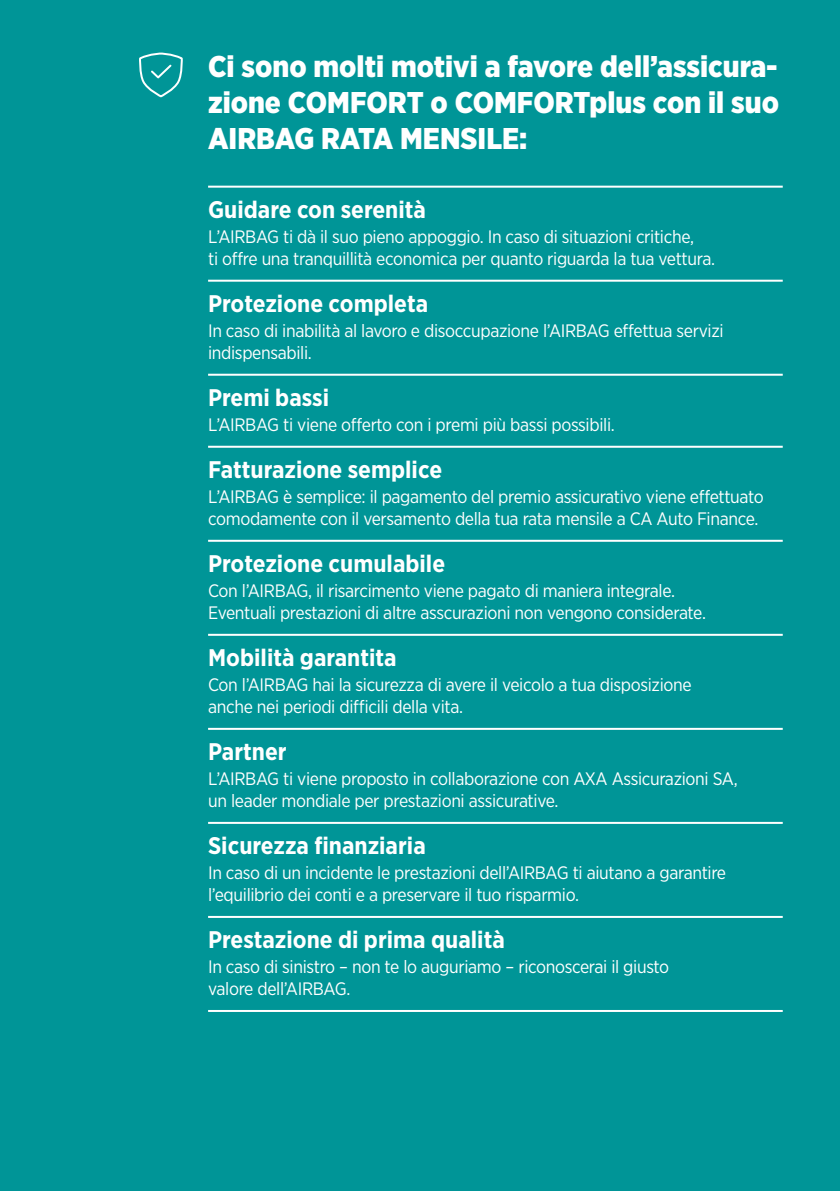
<style>
.page{position:relative;width:840px;height:1191px;background:#fff}
.page>*{position:absolute;margin:0;border:0;box-sizing:border-box;transform-origin:0 0}
.Text_Standard_10pt_weiss{font:900 30px/36px "Gotham Narrow";color:#fff;text-align:justify}
.Text_Standard_10pt_weiss-2{font:700 24px "Gotham Narrow";color:#fff}
.Text_Standard_10pt_weiss-3{font:18px/22px "Gotham Narrow";letter-spacing:-.02em;color:#fff}
</style>
<div class="page">
<div style="left:0;top:0;width:839px;height:1191px;background:#009597"></div>
<hr style="left:208px;top:186px;width:574px;height:2px;background:#fff">
<hr style="left:208px;top:280px;width:574px;height:2px;background:#fff">
<hr style="left:208px;top:374px;width:574px;height:2px;background:#fff">
<hr style="left:208px;top:446px;width:574px;height:2px;background:#fff">
<hr style="left:208px;top:540px;width:574px;height:2px;background:#fff">
<hr style="left:208px;top:634px;width:574px;height:2px;background:#fff">
<hr style="left:208px;top:728px;width:574px;height:2px;background:#fff">
<hr style="left:208px;top:822px;width:574px;height:2px;background:#fff">
<hr style="left:208px;top:916px;width:574px;height:2px;background:#fff">
<hr style="left:208px;top:1010px;width:574px;height:2px;background:#fff">
<svg style="left:139px;top:54px;width:44px;height:44px"></svg>
<p class="Text_Standard_10pt_weiss" style="left:208px;top:48px;width:572px">Ci sono molti motivi a favore dell’assicura&shy;zione COMFORT o COMFORTplus con il suo AIRBAG RATA MENSILE:</p>
<p class="Text_Standard_10pt_weiss-2" style="left:208px;top:194px;width:219px">Guidare con serenità</p>
<p class="Text_Standard_10pt_weiss-3" style="left:208px;top:225px;width:508px">L’AIRBAG ti dà il suo pieno appoggio. In caso di situazioni critiche,<br>ti offre una tranquillità economica per quanto riguarda la tua vettura.</p>
<p class="Text_Standard_10pt_weiss-2" style="left:208px;top:288px;width:221px">Protezione completa</p>
<p class="Text_Standard_10pt_weiss-3" style="left:208px;top:319px;width:516px">In caso di inabilità al lavoro e disoccupazione l’AIRBAG effettua servizi indispensabili.</p>
<p class="Text_Standard_10pt_weiss-2" style="left:208px;top:382px;width:122px">Premi bassi</p>
<p class="Text_Standard_10pt_weiss-3" style="left:208px;top:413px;width:408px">L’AIRBAG ti viene offerto con i premi più bassi possibili.</p>
<p class="Text_Standard_10pt_weiss-2" style="left:208px;top:454px;width:235px">Fatturazione semplice</p>
<p class="Text_Standard_10pt_weiss-3" style="left:208px;top:485px;width:557px">L’AIRBAG è semplice: il pagamento del premio assicurativo viene effettuato comodamente con il versamento della tua rata mensile a CA Auto Finance.</p>
<p class="Text_Standard_10pt_weiss-2" style="left:208px;top:548px;width:238px">Protezione cumulabile</p>
<p class="Text_Standard_10pt_weiss-3" style="left:208px;top:579px;width:499px">Con l’AIRBAG, il risarcimento viene pagato di maniera integrale.<br>Eventuali prestazioni di altre asscurazioni non vengono considerate.</p>
<p class="Text_Standard_10pt_weiss-2" style="left:208px;top:642px;width:190px">Mobilità garantita</p>
<p class="Text_Standard_10pt_weiss-3" style="left:208px;top:673px;width:485px">Con l’AIRBAG hai la sicurezza di avere il veicolo a tua disposizione anche nei periodi difficili della vita.</p>
<p class="Text_Standard_10pt_weiss-2" style="left:208px;top:736px;width:80px">Partner</p>
<p class="Text_Standard_10pt_weiss-3" style="left:208px;top:767px;width:531px">L’AIRBAG ti viene proposto in collaborazione con AXA Assicurazioni SA, un leader mondiale per prestazioni assicurative.</p>
<p class="Text_Standard_10pt_weiss-2" style="left:208px;top:830px;width:219px">Sicurezza finanziaria</p>
<p class="Text_Standard_10pt_weiss-3" style="left:208px;top:861px;width:519px">In caso di un incidente le prestazioni dell’AIRBAG ti aiutano a garantire l’equilibrio dei conti e a preservare il tuo risparmio.</p>
<p class="Text_Standard_10pt_weiss-2" style="left:208px;top:924px;width:298px">Prestazione di prima qualità</p>
<p class="Text_Standard_10pt_weiss-3" style="left:208px;top:955px;width:462px">In caso di sinistro – non te lo auguriamo – riconoscerai il giusto valore dell’AIRBAG.</p>
</div>
